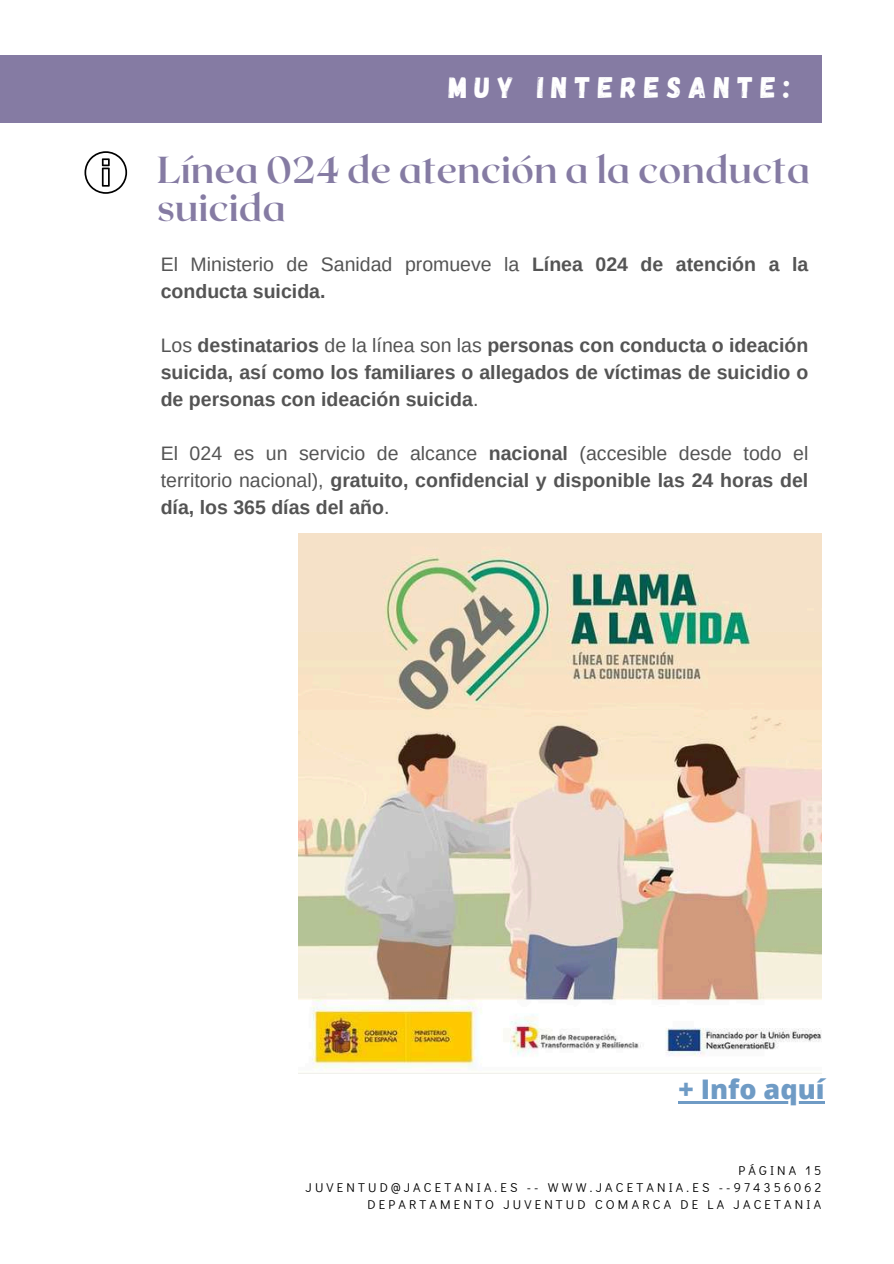
<style>
.page{position:relative;width:894px;height:1264px;background:#fff}
.page>*{position:absolute;margin:0;border:0;box-sizing:border-box;transform-origin:0 0}
.t1{font:700 37.5px/37.2px "Roxborough CF";color:#857ba3}
.t2{font:29.7px "Gagalin";letter-spacing:.25em;color:#fff}
.t3{font:800 27px "Open Sans";color:#6f9bc5}
.t4{font:700 19.5px/27px "Arimo";color:#545454;text-align:justify}
.t5{font:12.75px/17px "Didact Gothic";letter-spacing:.25em;color:#000;text-align:right}
.s1{font-weight:400}
</style>
<div class="page">
<div style="left:0;top:55px;width:820px;height:68px;background:#857ba3"></div>
<svg style="left:84px;top:151px;width:43px;height:43px"></svg>
<hr style="left:678px;top:1101px;width:146px;height:2px;background:#6f9bc5">
<img style="left:298px;top:533px;width:523px;height:537px">
<h2 class="t2" style="left:448px;top:68px;width:342px">MUY INTERESANTE:</h2>
<h1 class="t1" style="left:157px;top:150px;width:654px">Línea 024 de atención a la conducta suicida</h1>
<p class="t4" style="left:161px;top:251px;width:649px"><span class="s1">El Ministerio de Sanidad promueve la</span> Línea 024 de atención a la conducta suicida.</p>
<p class="t4" style="left:161px;top:332px;width:649px"><span class="s1">Los</span> destinatarios <span class="s1">de la línea son las</span> personas con conducta o ideación suicida, así como los familiares o allegados de víctimas de suicidio o de personas con ideación suicida<span class="s1">.</span></p>
<p class="t4" style="left:161px;top:440px;width:649px"><span class="s1">El 024 es un servicio de alcance</span> nacional <span class="s1">(accesible desde todo el territorio nacional),</span> gratuito, confidencial y disponible las 24 horas del día, los 365 días del año<span class="s1">.</span></p>
<h3 class="t3" style="left:678px;top:1070px;width:148px">+ Info aquí</h3>
<p class="t5" style="left:305px;top:1161px;width:517px">PÁGINA 15<br>JUVENTUD@JACETANIA.ES -- WWW.JACETANIA.ES --974356062<br>DEPARTAMENTO JUVENTUD COMARCA DE LA JACETANIA</p>
</div>
